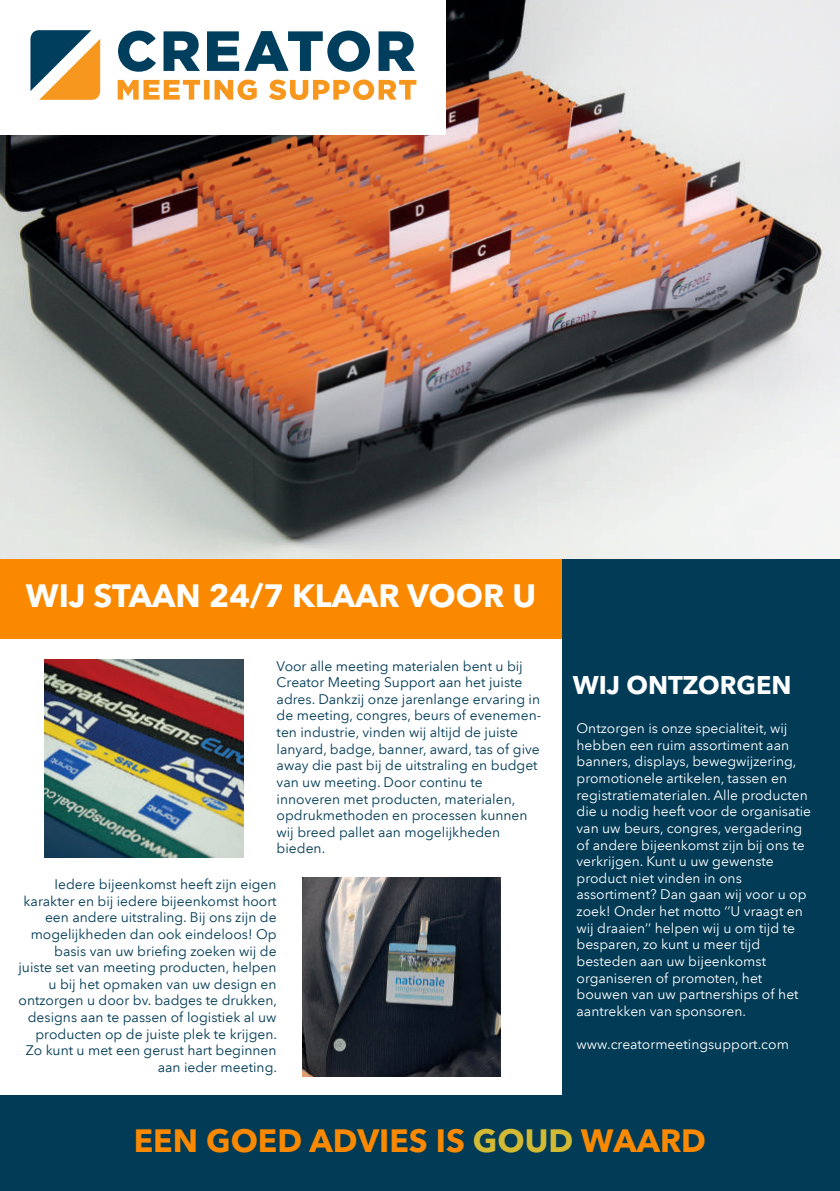
<style>
.page{position:relative;width:840px;height:1191px;background:#fff}
.page>*{position:absolute;margin:0;border:0;box-sizing:border-box;transform-origin:0 0}
.t1{font:700 32px "Avenir Next LT Pro";color:#fa8900}
.t2{font:700 32px "Avenir Next LT Pro";color:#fff}
.t3{font:700 25.4px "Avenir Next LT Pro";color:#fff}
.t4{font:13.8px/16.6px "Avenir Next LT Pro";color:#013b56;text-align:right}
.t5{font:13.8px/16.6px "Avenir Next LT Pro";color:#fff}
.s1{color:#d3ba34}
</style>
<div class="page">
<div style="left:0;top:0;width:839px;height:1191px;background:#013b56"></div>
<div style="left:0;top:632px;width:561px;height:463px;background:#fff"></div>
<div style="left:0;top:553px;width:561px;height:85px;background:#fa8900"></div>
<img style="left:44px;top:659px;width:199px;height:198px">
<img style="left:0;top:0;width:839px;height:558px">
<div style="left:0;top:0;width:445px;height:134px;background:#fff"></div>
<svg style="left:118px;top:80px;width:298px;height:20px"></svg>
<svg style="left:118px;top:31px;width:297px;height:41px"></svg>
<svg style="left:30px;top:30px;width:70px;height:70px"></svg>
<img style="left:302px;top:878px;width:198px;height:198px">
<h1 class="t2" style="left:26px;top:576px;width:511px">WĲ STAAN 24/7 KLAAR VOOR U</h1>
<p class="t4" style="left:276px;top:657px;width:266px;text-align:left">Voor alle meeting materialen bent u bĳ Creator Meeting Support aan het juiste adres. Dankzĳ onze jarenlange ervaring in de meeting, congres, beurs of evenemen&shy;ten industrie, vinden wĳ altĳd de juiste lanyard, badge, banner, award, tas of give away die past bĳ de uitstraling en budget van uw meeting. Door continu te innoveren met producten, materialen, opdrukmethoden en processen kunnen wĳ breed pallet aan mogelĳkheden bieden.</p>
<p class="t4" style="left:18px;top:876px;width:260px">Iedere bĳeenkomst heeft zĳn eigen karakter en bĳ iedere bĳeenkomst hoort een andere uitstraling. Bĳ ons zĳn de mogelĳkheden dan ook eindeloos! Op basis van uw briefing zoeken wĳ de juiste set van meeting producten, helpen u bĳ het opmaken van uw design en ontzorgen u door bv. badges te drukken, designs aan te passen of logistiek al uw producten op de juiste plek te krĳgen.<br>Zo kunt u met een gerust hart beginnen aan ieder meeting.</p>
<h2 class="t3" style="left:572px;top:670px;width:220px">WĲ ONTZORGEN</h2>
<p class="t5" style="left:576px;top:720px;width:236px">Ontzorgen is onze specialiteit, wĳ hebben een ruim assortiment aan banners, displays, bewegwĳzering, promotionele artikelen, tassen en registratiematerialen. Alle producten die u nodig heeft voor de organisatie van uw beurs, congres, vergadering of andere bĳeenkomst zĳn bĳ ons te verkrĳgen. Kunt u uw gewenste product niet vinden in ons assortiment? Dan gaan wĳ voor u op zoek! Onder het motto ‘’U vraagt en wĳ draaien’’ helpen wĳ u om tĳd te besparen, zo kunt u meer tĳd besteden aan uw bĳeenkomst organiseren of promoten, het bouwen van uw partnerships of het aantrekken van sponsoren.</p>
<p class="t5" style="left:576px;top:1036px;width:214px">www.creatormeetingsupport.com</p>
<h1 class="t1" style="left:134px;top:1120px;width:573px">EEN GOED ADVIES IS <span class="s1">GOUD</span> WAARD</h1>
</div>
